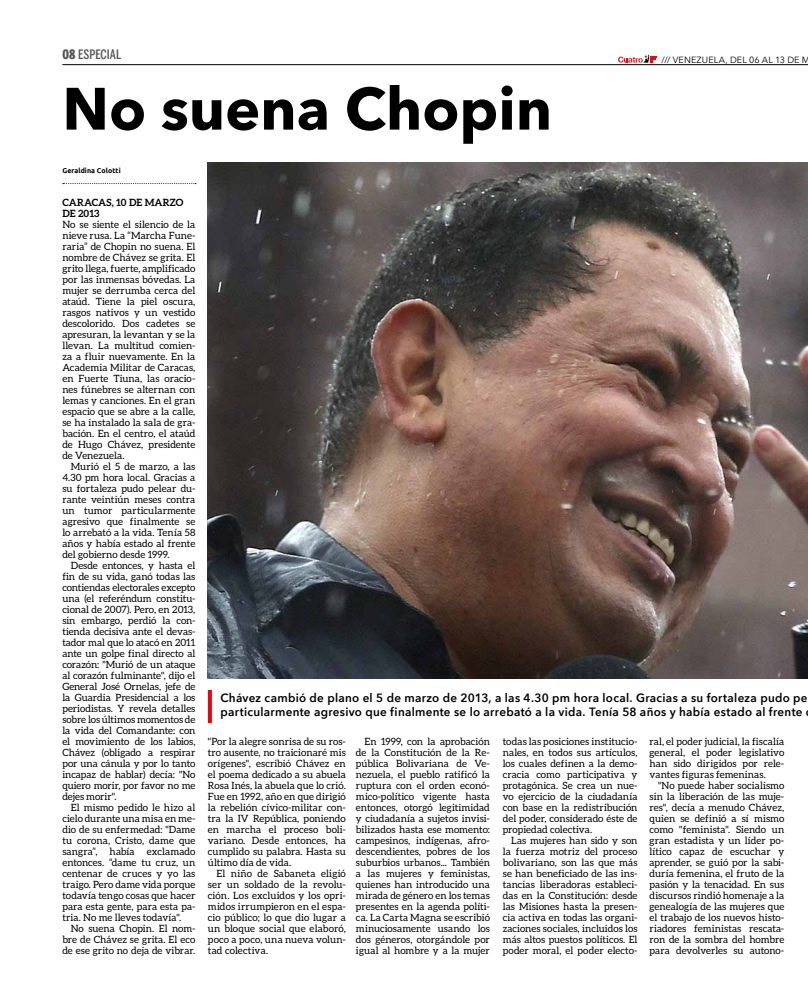
<style>
.page{position:relative;width:808px;height:1007px;background:#fff}
.page>*{position:absolute;margin:0;border:0;box-sizing:border-box;transform-origin:0 0}
.t1{font:700 59px "Avenir Next LT Pro";color:#000}
.t2{font:500 13px "Benton Sans Comp";letter-spacing:.005em;color:#575756}
.t3{font:600 12px/14px "Avenir Next";letter-spacing:.025em;color:#000}
.t4{font:10px/11px "Aleo";letter-spacing:.005em;color:#000;text-align:justify}
.t5{font:700 10px/11px "Aleo";letter-spacing:.005em;color:#000}
.t6{font:9px "Avenir Next";letter-spacing:.015em;color:#000}
.t7{font:700 7px "Ubuntu";letter-spacing:.01em;color:#000}
.s1{font-weight:900}
</style>
<div class="page">
<hr style="left:62px;top:64px;width:746px;height:1px;background:#000">
<svg style="left:618px;top:55px;width:38px;height:8px"></svg>
<img style="left:208px;top:162px;width:600px;height:517px">
<svg style="left:63px;top:183px;width:133px;height:1px"></svg>
<svg style="left:208px;top:690px;width:4px;height:33px"></svg>
<h2 class="t2" style="left:62px;top:47px;width:60px"><span class="s1">08</span> ESPECIAL</h2>
<h1 class="t1" style="left:62px;top:73px;width:491px">No suena Chopin</h1>
<p class="t6" style="left:661px;top:52px;width:150px">/// VENEZUELA, DEL 06 AL 13 DE M</p>
<p class="t7" style="left:62px;top:166px;width:60px">Geraldina Colotti</p>
<p class="t5" style="left:62px;top:196px;width:122px">CARACAS, 10 DE MARZO<br>DE 2013</p>
<p class="t4" style="left:62px;top:218px;width:135px">No se siente el silencio de la nieve rusa. La “Marcha Fune&shy;raria” de Chopin no suena. El nombre de Chávez se grita. El grito llega, fuerte, amplificado por las inmensas bóvedas. La mujer se derrumba cerca del ataúd. Tiene la piel oscura, rasgos nativos y un vestido descolorido. Dos cadetes se apresuran, la levantan y se la llevan. La multitud comien&shy;za a fluir nuevamente. En la Academia Militar de Caracas, en Fuerte Tiuna, las oracio&shy;nes fúnebres se alternan con lemas y canciones. En el gran espacio que se abre a la calle, se ha instalado la sala de gra&shy;bación. En el centro, el ataúd de Hugo Chávez, presidente de Venezuela.</p>
<p class="t4" style="left:62px;top:460px;width:135px;text-indent:8px">Murió el 5 de marzo, a las 4.30 pm hora local. Gracias a su fortaleza pudo pelear du&shy;rante veintiún meses contra un tumor particularmente agresivo que finalmente se lo arrebató a la vida. Tenía 58 años y había estado al frente del gobierno desde 1999.</p>
<p class="t4" style="left:62px;top:559px;width:135px;text-indent:8px">Desde entonces, y hasta el fin de su vida, ganó todas las contiendas electorales excepto una (el referéndum constitu&shy;cional de 2007). Pero, en 2013, sin embargo, perdió la con&shy;tienda decisiva ante el devas&shy;tador mal que lo atacó en 2011 ante un golpe final directo al corazón: "Murió de un ataque al corazón fulminante", dijo el General José Ornelas, jefe de la Guardia Presidencial a los periodistas. Y revela detalles sobre los últimos momentos de la vida del Comandante: con el movimiento de los labios, Chávez (obligado a respirar por una cánula y por lo tanto incapaz de hablar) decía: "No quiero morir, por favor no me dejes morir".</p>
<p class="t4" style="left:62px;top:801px;width:135px;text-indent:8px">El mismo pedido le hizo al cielo durante una misa en me&shy;dio de su enfermedad: "Dame tu corona, Cristo, dame que sangra”, había exclamado entonces. “dame tu cruz, un centenar de cruces y yo las traigo. Pero dame vida porque todavía tengo cosas que hacer para esta gente, para esta pa&shy;tria. No me lleves todavía".</p>
<p class="t4" style="left:62px;top:922px;width:135px;text-indent:8px">No suena Chopin. El nom&shy;bre de Chávez se grita. El eco de ese grito no deja de vibrar.</p>
<p class="t3" style="left:220px;top:690px;width:589px">Chávez cambió de plano el 5 de marzo de 2013, a las 4.30 pm hora local. Gracias a su fortaleza pudo pe particularmente agresivo que finalmente se lo arrebató a la vida. Tenía 58 años y había estado al frente</p>
<p class="t4" style="left:208px;top:735px;width:139px">"Por la alegre sonrisa de su ros&shy;tro ausente, no traicionaré mis orígenes", escribió Chávez en el poema dedicado a su abuela Rosa Inés, la abuela que lo crió.<br>Fue en 1992, año en que dirigió la rebelión cívico-militar con&shy;tra la IV República, poniendo en marcha el proceso boli&shy;variano. Desde entonces, ha cumplido su palabra. Hasta su último día de vida.</p>
<p class="t4" style="left:208px;top:867px;width:139px;text-indent:8px">El niño de Sabaneta eligió ser un soldado de la revolu&shy;ción. Los excluidos y los opri&shy;midos irrumpieron en el espa&shy;cio público; lo que dio lugar a un bloque social que elaboró, poco a poco, una nueva volun&shy;tad colectiva.</p>
<p class="t4" style="left:356px;top:735px;width:135px;text-indent:9px">En 1999, con la aprobación de la Constitución de la Re&shy;pública Bolivariana de Ve&shy;nezuela, el pueblo ratificó la ruptura con el orden econó&shy;mico-político vigente hasta entonces, otorgó legitimidad y ciudadanía a sujetos invisi&shy;bilizados hasta ese momento: campesinos, indígenas, afro&shy;descendientes, pobres de los suburbios urbanos... También a las mujeres y feministas, quienes han introducido una mirada de género en los temas presentes en la agenda políti&shy;ca. La Carta Magna se escribió minuciosamente usando los dos géneros, otorgándole por igual al hombre y a la mujer</p>
<p class="t4" style="left:503px;top:735px;width:136px">todas las posiciones institucio&shy;nales, en todos sus artículos, los cuales definen a la demo&shy;cracia como participativa y protagónica. Se crea un nue&shy;vo ejercicio de la ciudadanía con base en la redistribución del poder, considerado éste de propiedad colectiva.</p>
<p class="t4" style="left:503px;top:834px;width:136px;text-indent:8px">Las mujeres han sido y son la fuerza motriz del proceso bolivariano, son las que más se han beneficiado de las ins&shy;tancias liberadoras estableci&shy;das en la Constitución: desde las Misiones hasta la presen&shy;cia activa en todas las organi&shy;zaciones sociales, incluidos los más altos puestos políticos. El poder moral, el poder electo-</p>
<p class="t4" style="left:649px;top:735px;width:136px">ral, el poder judicial, la fiscalía general, el poder legislativo han sido dirigidos por rele&shy;vantes figuras femeninas.</p>
<p class="t4" style="left:649px;top:779px;width:136px;text-indent:8px">"No puede haber socialismo sin la liberación de las muje&shy;res", decía a menudo Chávez, quien se definió a sí mismo como "feminista". Siendo un gran estadista y un líder po&shy;lítico capaz de escuchar y aprender, se guió por la sabi&shy;duría femenina, el fruto de la pasión y la tenacidad. En sus discursos rindió homenaje a la genealogía de las mujeres que el trabajo de los nuevos histo&shy;riadores feministas rescata&shy;ron de la sombra del hombre para devolverles su autono-</p>
</div>
